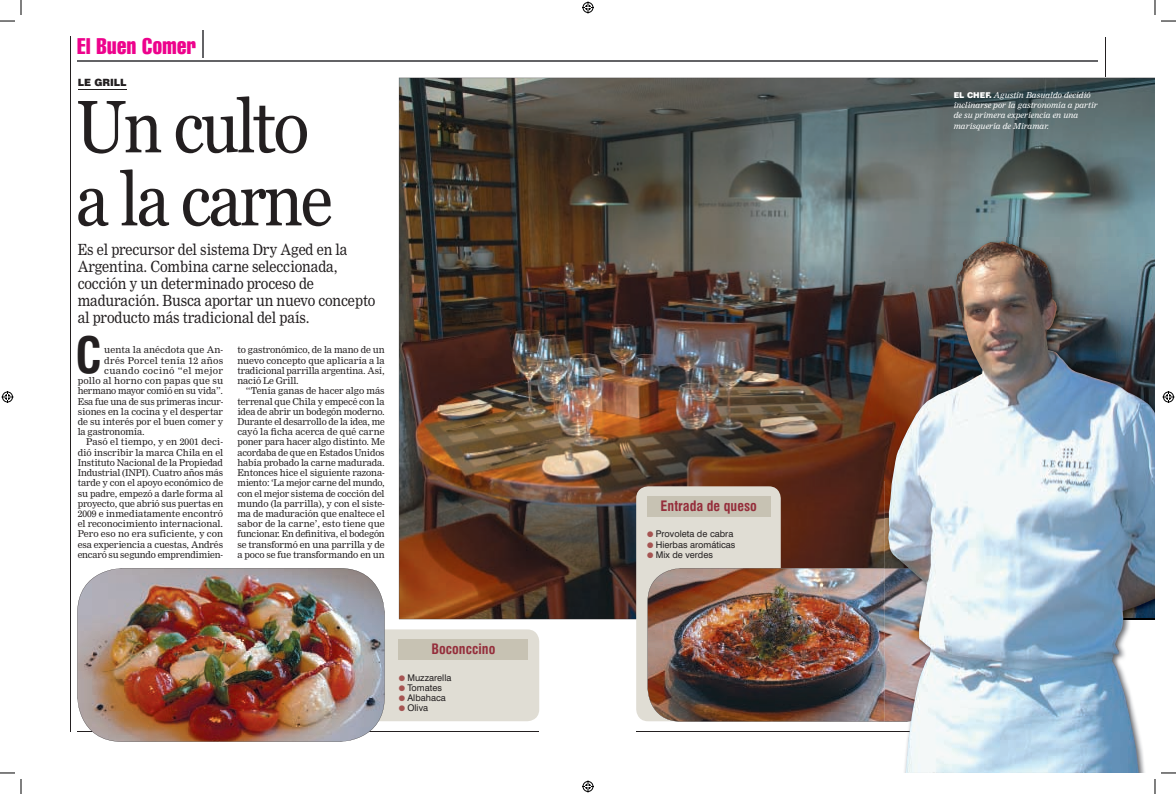
<style>
.page{position:relative;width:1176px;height:794px;background:#fff}
.page>*{position:absolute;margin:0;border:0;box-sizing:border-box;transform-origin:0 0}
.t1{font:74px/73px "Georgia";letter-spacing:-.04em;color:#231f20;scale:.9 1}
.t2{font:700 condensed 48.6px "Swiss 721 BT";color:#231f20}
.t3{font:extra-condensed 22px "Swiss 911 BT";letter-spacing:.02em;color:#ed028c}
.t4{font:15px/17px "Nimrod";letter-spacing:-.01em;color:#231f20;scale:.9 1}
.t5{font:700 condensed 14px "Swiss 721 BT";color:#952e3b}
.t6{font:900 10px "Swiss 721 BT";color:#231f20}
.t7{font:9.2px/10.2px "Nimrod";letter-spacing:-.01em;color:#231f20;text-align:justify}
.t8{font:9.2px "Swiss 721 BT";color:#231f20}
.t9{font:9.2px "Nimrod";letter-spacing:.01em;color:#231f20}
.t10{font:9.2px "Nimrod";letter-spacing:.03em;color:#231f20}
.t11{font:9.2px "Nimrod";letter-spacing:.04em;color:#231f20}
.t12{font:italic 8px/10.2px "Nimrod";color:#fff}
.s1{color:#a65452}
.s2{font-family:"Swiss 721 BT";font-weight:900;font-style:normal}
</style>
<div class="page">
<hr style="left:70px;top:36px;width:1px;height:695px;background:#231f20">
<hr style="left:1105px;top:37px;width:1px;height:694px;background:#231f20">
<img style="left:399px;top:78px;width:756px;height:541px">
<svg style="left:202px;top:31px;width:1px;height:27px"></svg>
<div style="left:636px;top:486px;width:145px;height:235px;background:#e0ddd4;border-radius:12px"></div>
<div style="left:647px;top:496px;width:123px;height:21px;background:#c7c2b3"></div>
<hr style="left:636px;top:731px;width:462px;height:1px;background:#231f20">
<hr style="left:78px;top:731px;width:461px;height:1px;background:#231f20">
<hr style="left:78px;top:61px;width:1020px;height:1px;background:#636366">
<hr style="left:78px;top:89px;width:48px;height:1px;background:#231f20">
<img style="left:647px;top:568px;width:238px;height:153px">
<img style="left:885px;top:238px;width:236px;height:330px">
<img style="left:885px;top:568px;width:3px;height:153px">
<img style="left:888px;top:241px;width:267px;height:531px">
<div style="left:98px;top:629px;width:441px;height:92px;background:#e0ddd4;border-radius:12px"></div>
<img style="left:77px;top:568px;width:308px;height:173px">
<div style="left:399px;top:639px;width:129px;height:20px;background:#c7c2b3"></div>
<svg style="left:0;top:0;width:22px;height:22px"></svg>
<svg style="left:0;top:772px;width:22px;height:21px"></svg>
<svg style="left:1154px;top:0;width:22px;height:22px"></svg>
<svg style="left:1154px;top:772px;width:22px;height:21px"></svg>
<svg style="left:582px;top:1px;width:12px;height:12px"></svg>
<svg style="left:582px;top:780px;width:12px;height:12px"></svg>
<svg style="left:2px;top:391px;width:12px;height:12px"></svg>
<svg style="left:1162px;top:391px;width:12px;height:12px"></svg>
<h3 class="t3" style="left:77px;top:34px;width:120px">El Buen Comer</h3>
<p class="t6" style="left:78px;top:76px;width:51px">LE GRILL</p>
<h1 class="t1" style="left:76px;top:92px;width:287px">Un culto a la carne</h1>
<h3 class="t4" style="left:78px;top:241px;width:332px">Es el precursor del sistema Dry Aged en la Argentina. Combina carne seleccionada, cocción y un determinado proceso de maduración. Busca aportar un nuevo concepto al producto más tradicional del país.</h3>
<h2 class="t2" style="left:75px;top:326px;width:28px">C</h2>
<p class="t7" style="left:104px;top:345px;width:120px">uenta la anécdota que An-</p>
<p class="t10" style="left:104px;top:354px;width:121px">drés Porcel tenía 12 años</p>
<p class="t11" style="left:104px;top:365px;width:120px">cuando cocinó “el mejor</p>
<p class="t9" style="left:78px;top:375px;width:147px">pollo al horno con papas que su</p>
<p class="t7" style="left:78px;top:386px;width:147px">hermano mayor comió en su vida”.</p>
<p class="t7" style="left:78px;top:396px;width:147px">Esa fue una de sus primeras incur-</p>
<p class="t7" style="left:78px;top:406px;width:147px">siones en la cocina y el despertar</p>
<p class="t7" style="left:78px;top:416px;width:147px">de su interés por el buen comer y</p>
<p class="t7" style="left:78px;top:426px;width:69px">la gastronomía.</p>
<p class="t9" style="left:86px;top:436px;width:138px">Pasó el tiempo, y en 2001 deci-</p>
<p class="t7" style="left:78px;top:447px;width:147px">dió inscribir la marca Chila en el</p>
<p class="t7" style="left:78px;top:457px;width:147px">Instituto Nacional de la Propiedad</p>
<p class="t7" style="left:78px;top:467px;width:147px">Industrial (INPI). Cuatro años más</p>
<p class="t7" style="left:78px;top:477px;width:147px">tarde y con el apoyo económico de</p>
<p class="t7" style="left:78px;top:488px;width:147px">su padre, empezó a darle forma al</p>
<p class="t7" style="left:78px;top:498px;width:147px">proyecto, que abrió sus puertas en</p>
<p class="t7" style="left:78px;top:508px;width:147px">2009 e inmediatamente encontró</p>
<p class="t7" style="left:78px;top:518px;width:147px">el reconocimiento internacional.</p>
<p class="t7" style="left:78px;top:529px;width:147px">Pero eso no era suficiente, y con</p>
<p class="t7" style="left:78px;top:539px;width:147px">esa experiencia a cuestas, Andrés</p>
<p class="t7" style="left:78px;top:549px;width:147px">encaró su segundo emprendimien-</p>
<p class="t7" style="left:237px;top:345px;width:149px">to gastronómico, de la mano de un nuevo concepto que aplicaría a la tradicional parrilla argentina. Así, nació Le Grill.</p>
<p class="t7" style="left:237px;top:386px;width:149px;text-indent:9px">“Tenía ganas de hacer algo más terrenal que Chila y empecé con la idea de abrir un bodegón moderno.<br>Durante el desarrollo de la idea, me cayó la ficha acerca de qué carne poner para hacer algo distinto. Me acordaba de que en Estados Unidos había probado la carne madurada.<br>Entonces hice el siguiente razona&shy;miento: ‘La mejor carne del mundo, con el mejor sistema de cocción del mundo (la parrilla), y con el siste&shy;ma de maduración que enaltece el sabor de la carne’, esto tiene que funcionar. En definitiva, el bodegón se transformó en una parrilla y de a poco se fue transformando en un</p>
<h3 class="t5" style="left:432px;top:640px;width:65px">Boconccino</h3>
<p class="t8" style="left:399px;top:671px;width:54px"><span class="s1">●</span> Muzzarella</p>
<p class="t8" style="left:399px;top:681px;width:45px"><span class="s1">●</span> Tomates</p>
<p class="t8" style="left:399px;top:691px;width:49px"><span class="s1">●</span> Albahaca</p>
<p class="t8" style="left:399px;top:702px;width:31px"><span class="s1">●</span> Oliva</p>
<h3 class="t5" style="left:661px;top:497px;width:98px">Entrada de queso</h3>
<p class="t8" style="left:647px;top:528px;width:88px"><span class="s1">●</span> Provoleta de cabra</p>
<p class="t8" style="left:647px;top:538px;width:90px"><span class="s1">●</span> Hierbas aromáticas</p>
<p class="t8" style="left:647px;top:548px;width:67px"><span class="s1">●</span> Mix de verdes</p>
<p class="t12" style="left:954px;top:90px;width:145px"><span class="s2">EL CHEF.</span> Agustín Basualdo decidió inclinarse por la gastronomía a partir de su primera experiencia en una marisquería de Miramar.</p>
</div>
